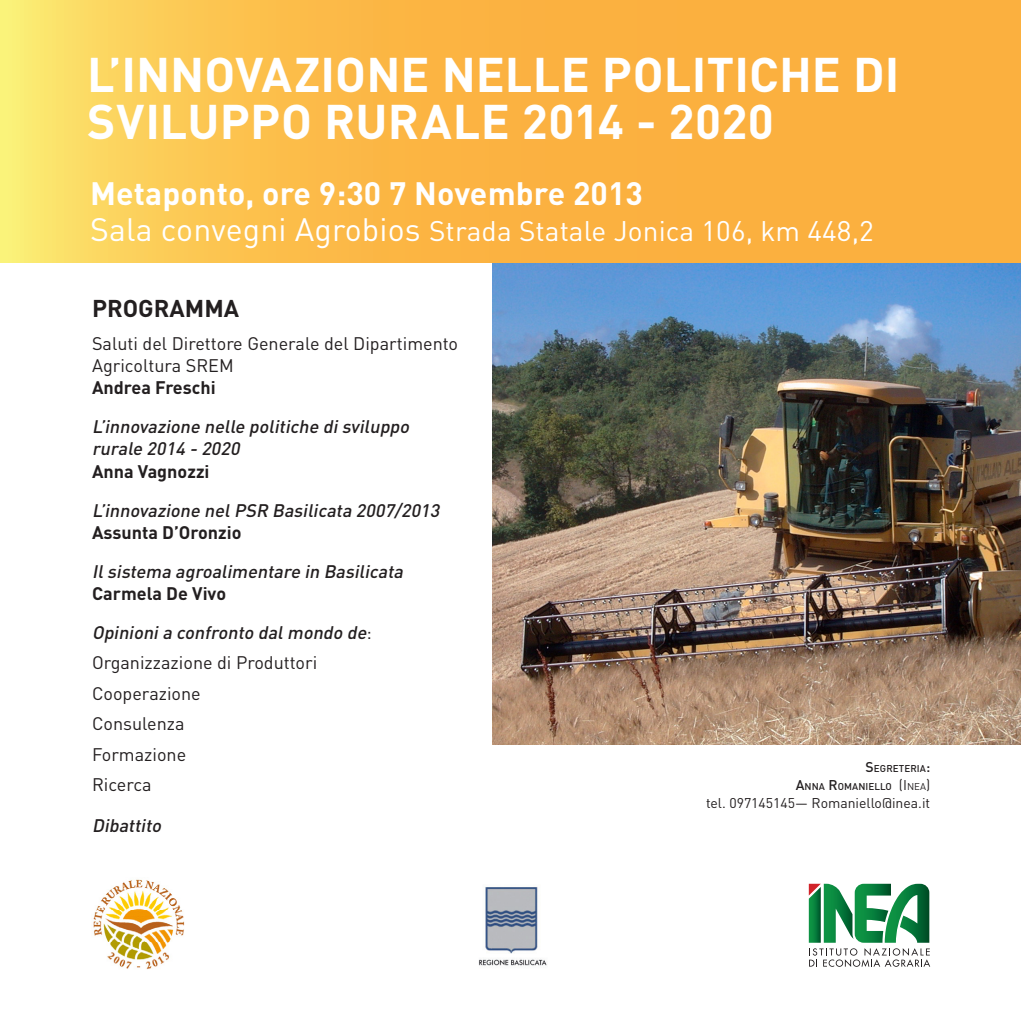
<style>
.page{position:relative;width:1021px;height:1021px;background:#fff}
.page>*{position:absolute;margin:0;border:0;box-sizing:border-box;transform-origin:0 0}
.t1{font:700 48px/46.8px "DIN";letter-spacing:.005em;color:#fff}
.t2{font:700 32px "DIN";letter-spacing:.005em;color:#fff}
.t3{font:28px "DIN";letter-spacing:.005em;color:#fff}
.t4{font:700 24px "DIN";color:#231f20}
.t5{font:italic 500 18px/22px "DIN";color:#231f20}
.t6{font:18px/22px "DIN";color:#231f20}
.t7{font:14px "DIN";color:#231f20}
.t8{font:500 9.8px/18px "DIN";letter-spacing:.005em;color:#231f20;text-align:right}
.s1{font-size:32px}
.s2{font-weight:700}
.s3{font-weight:700;font-style:normal}
.s4{font-weight:400;font-style:normal}
.s5{font-size:14px}
.s6{font-weight:400;font-size:14px}
.s7{font-weight:400}
</style>
<div class="page">
<svg style="left:0;top:0;width:1020px;height:264px;background:#fbbb49"></svg>
<svg style="left:809px;top:948px;width:121px;height:18px"></svg>
<svg style="left:808px;top:883px;width:121px;height:59px"></svg>
<img style="left:93px;top:879px;width:92px;height:91px">
<img style="left:493px;top:264px;width:527px;height:480px">
<img style="left:479px;top:887px;width:68px;height:79px">
<p class="t1" style="left:87px;top:50px;width:813px">L’INNOVAZIONE NELLE POLITICHE DI<br>SVILUPPO RURALE 2014 - 2020</p>
<p class="t2" style="left:90px;top:173px;width:554px">Metaponto, ore 9:30 7 Novembre 2013</p>
<p class="t3" style="left:90px;top:214px;width:785px"><span class="s1">Sala convegni Agrobios</span> Strada Statale Jonica 106, km 448,2</p>
<p class="t4" style="left:92px;top:293px;width:149px">PROGRAMMA</p>
<p class="t6" style="left:92px;top:332px;width:367px">Saluti del Direttore Generale del Dipartimento</p>
<p class="t6" style="left:92px;top:354px;width:143px">Agricoltura SREM<br><span class="s2">Andrea Freschi</span></p>
<p class="t5" style="left:92px;top:415px;width:322px">L’innovazione nelle politiche disviluppo</p>
<p class="t5" style="left:92px;top:437px;width:153px">rurale 2014 - 2020<br><span class="s3">Anna Vagnozzi</span></p>
<p class="t5" style="left:92px;top:498px;width:353px">L’innovazione nelPSR Basilicata 2007/2013<br><span class="s3">Assunta D’Oronzio</span></p>
<p class="t5" style="left:92px;top:559px;width:316px">Ilsistema agroalimentare in Basilicata<br><span class="s3">Carmela De Vivo</span></p>
<p class="t5" style="left:92px;top:620px;width:281px">Opinionia confronto dalmondo de<span class="s4">:</span></p>
<p class="t6" style="left:92px;top:651px;width:227px">Organizzazione di Produttori</p>
<p class="t6" style="left:92px;top:681px;width:110px">Cooperazione</p>
<p class="t6" style="left:92px;top:712px;width:94px">Consulenza</p>
<p class="t6" style="left:92px;top:742px;width:96px">Formazione</p>
<p class="t6" style="left:92px;top:773px;width:61px">Ricerca</p>
<p class="t5" style="left:92px;top:814px;width:74px">Dibattito</p>
<p class="t8" style="left:795px;top:759px;width:136px"><span class="s5">S</span>EGRETERIA<span class="s5">:<br>A</span>NNA <span class="s5">R</span>OMANIELLO <span class="s6">(</span><span class="s6">I</span><span class="s7">NEA</span><span class="s6">)</span></p>
<p class="t7" style="left:706px;top:794px;width:226px">tel. 097145145— Romaniello@inea.it</p>
</div>
